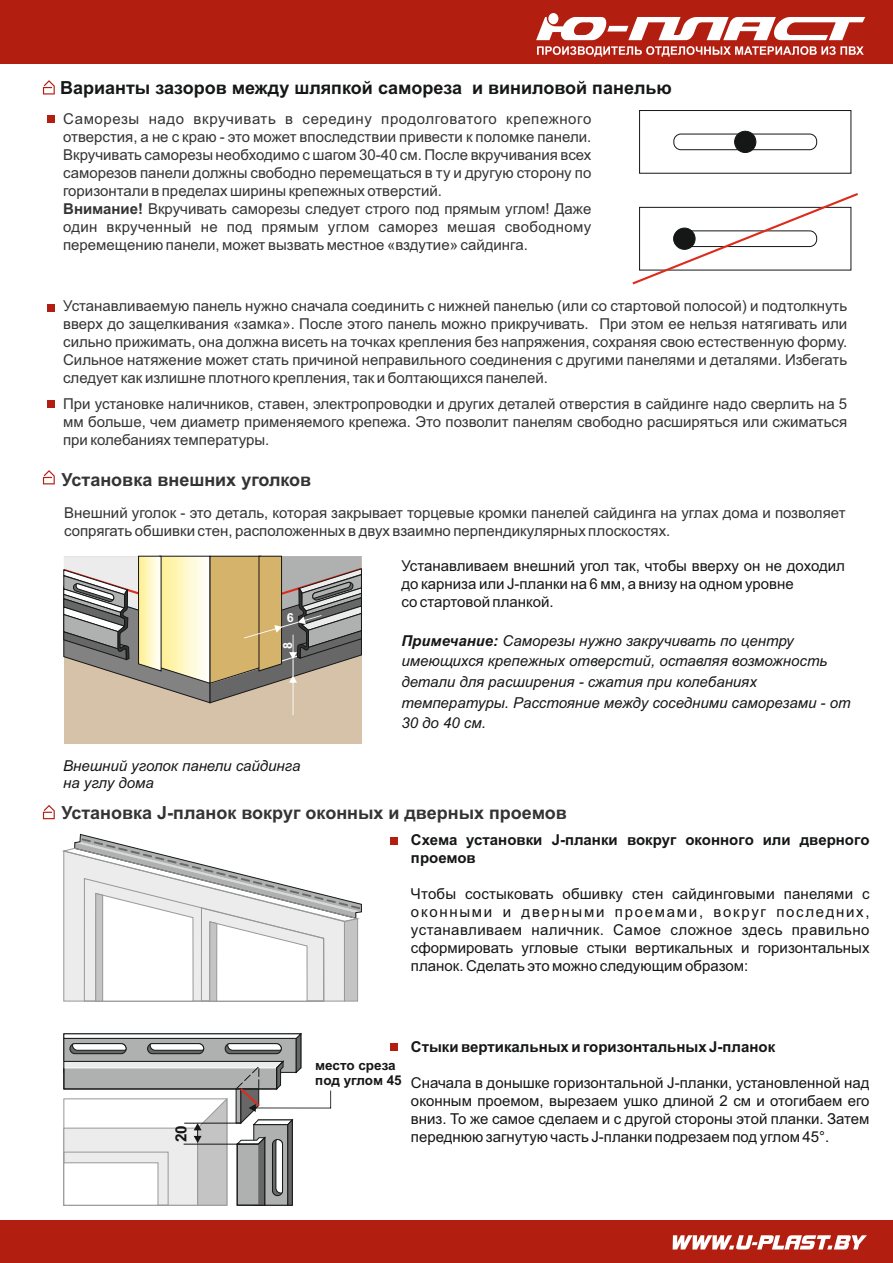
<style>
.page{position:relative;width:893px;height:1263px;background:#fff}
.page>*{position:absolute;margin:0;border:0;box-sizing:border-box;transform-origin:0 0}
.t1{font:700 18px "Arial";color:#343434}
.t2{font:700 18px "Arial";color:#151616}
.t3{font:700 15.3px "Arial";color:#151616}
.t4{font:15px/18px "Arial";color:#343434;text-align:justify}
.t5{font:15px/18px "Arial";color:#151616;text-align:justify}
.t6{font:italic 15px/20.7px "Arial";color:#151616}
.t7{font:700 15px/18px "Arial";color:#151616}
.t8{font:700 13.5px/15.1px "Arial";color:#151616}
.t9{font:700 12.6px "Arial";color:#fff}
.s1{font-weight:700}
</style>
<div class="page">
<div style="left:64px;top:556px;width:297px;height:188px;background:#d6c2a8"></div>
<svg style="left:63px;top:555px;width:299px;height:161px"></svg>
<div style="left:0;top:1220px;width:893px;height:43px;background:#b21f11"></div>
<svg style="left:632px;top:193px;width:226px;height:92px"></svg>
<svg style="left:62px;top:833px;width:300px;height:373px"></svg>
<div style="left:0;top:0;width:893px;height:64px;background:#b21f11"></div>
<div style="left:639px;top:110px;width:212px;height:64px;border:1px solid #151616"></div>
<div style="left:673px;top:134px;width:144px;height:16px;border:1px solid #151616;border-radius:7px"></div>
<div style="left:734px;top:131px;width:22px;height:22px;background:#151616;border:1px solid #151616;border-radius:50%"></div>
<svg style="left:43px;top:80px;width:12px;height:15px"></svg>
<div style="left:47px;top:115px;width:8px;height:8px;background:#b21f11"></div>
<div style="left:47px;top:305px;width:8px;height:7px;background:#b21f11"></div>
<div style="left:47px;top:400px;width:8px;height:8px;background:#b21f11"></div>
<svg style="left:43px;top:470px;width:12px;height:14px"></svg>
<svg style="left:43px;top:805px;width:12px;height:14px"></svg>
<div style="left:390px;top:837px;width:8px;height:7px;background:#b21f11"></div>
<div style="left:390px;top:1043px;width:8px;height:8px;background:#b21f11"></div>
<svg style="left:673px;top:1235px;width:194px;height:14px"></svg>
<svg style="left:536px;top:17px;width:329px;height:23px"></svg>
<div style="left:548px;top:13px;width:10px;height:11px;background:#fff;border-radius:50%"></div>
<svg style="left:537px;top:46px;width:327px;height:11px"></svg>
<p class="t2" style="left:60px;top:81px;width:613px">Варианты зазоров между шляпкой самореза и виниловой панелью</p>
<p class="t4" style="left:63px;top:111px;width:530px;text-align:left">Саморезы надо вкручивать в середину продолговатого крепежного отверстия, а не с краю - это может впоследствии привести к поломке панели.<br>Вкручивать саморезы необходимо с шагом 30-40 см. После вкручивания всех саморезов панели должны свободно перемещаться в ту и другую сторону по горизонтали в пределах ширины крепежных отверстий.<br><span class="s1">Внимание!</span> Вкручивать саморезы следует строго под прямым углом! Даже один вкрученный не под прямым углом саморез мешая свободному перемещению панели, может вызвать местное «вздутие» сайдинга.</p>
<p class="t4" style="left:63px;top:298px;width:785px">Устанавливаемую панель нужно сначала соединить с нижней панелью (или со стартовой полосой) и подтолкнуть вверх до защелкивания «замка». После этого панель можно прикручивать. При этом ее нельзя натягивать или сильно прижимать, она должна висеть на точках крепления без напряжения, сохраняя свою естественную форму.<br>Сильное натяжение может стать причиной неправильного соединения с другими панелями и деталями. Избегать следует как излишне плотного крепления, так и болтающихся панелей.</p>
<p class="t4" style="left:63px;top:396px;width:785px">При установке наличников, ставен, электропроводки и других деталей отверстия в сайдинге надо сверлить на 5 мм больше, чем диаметр применяемого крепежа. Это позволит панелям свободно расширяться или сжиматься при колебаниях температуры.</p>
<p class="t1" style="left:62px;top:473px;width:251px">Установка внешних уголков</p>
<p class="t4" style="left:64px;top:505px;width:783px">Внешний уголок - это деталь, которая закрывает торцевые кромки панелей сайдинга на углах дома и позволяет сопрягать обшивки стен, расположенных в двух взаимно перпендикулярных плоскостях.</p>
<p class="t9" style="left:287px;top:613px;width:8px">6</p>
<p class="t9" style="left:283px;top:648px;width:8px;rotate:-90deg">8</p>
<p class="t6" style="left:63px;top:759px;width:239px;line-height:16.8px">Внешний уголок панели сайдинга на углу дома</p>
<p class="t5" style="left:401px;top:558px;width:445px;text-align:left">Устанавливаем внешний угол так, чтобы вверху он не доходил до карниза или J-планки на 6 мм, а внизу на одном уровне<br>со стартовой планкой.</p>
<p class="t6" style="left:401px;top:631px;width:451px"><span class="s1">Примечание:</span> Саморезы нужно закручивать по центру имеющихся крепежных отверстий, оставляя возможность детали для расширения - сжатия при колебаниях температуры. Расстояние между соседними саморезами - от 30 до 40 см.</p>
<p class="t1" style="left:61px;top:806px;width:507px">Установка J-планок вокруг оконных и дверных проемов</p>
<p class="t7" style="left:411px;top:832px;width:460px">Схема установки J-планки вокруг оконного или дверного проемов</p>
<p class="t5" style="left:411px;top:886px;width:460px">Чтобы состыковать обшивку стен сайдинговыми панелями с оконными и дверными проемами, вокруг последних, устанавливаем наличник. Самое сложное здесь правильно сформировать угловые стыки вертикальных и горизонтальных планок. Сделать это можно следующим образом:</p>
<p class="t7" style="left:411px;top:1039px;width:366px">Стыки вертикальных и горизонтальных J-планок</p>
<p class="t5" style="left:411px;top:1075px;width:460px">Сначала в донышке горизонтальной J-планки, установленной над оконным проемом, вырезаем ушко длиной 2 см и отогибаем его вниз. То же самое сделаем и с другой стороны этой планки. Затем</p>
<p class="t8" style="left:315px;top:1059px;width:88px">место среза под углом 45</p>
<p class="t3" style="left:175px;top:1142px;width:19px;rotate:-90deg">20</p>
<p class="t5" style="left:411px;top:1129px;width:420px">переднюю загнутую часть J-планки подрезаем под углом 45°.</p>
</div>
